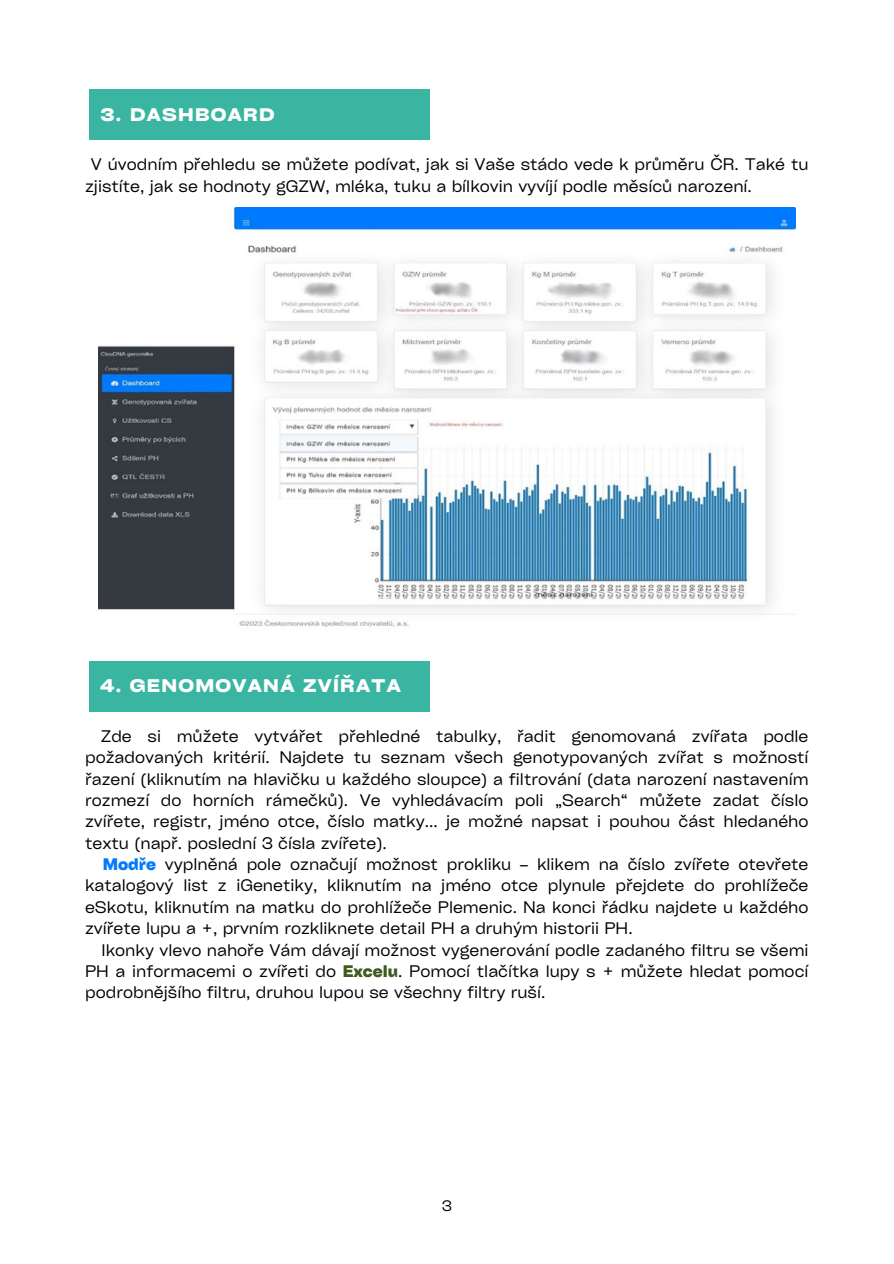
<style>
.page{position:relative;width:894px;height:1264px;background:#fff}
.page>*{position:absolute;margin:0;border:0;box-sizing:border-box;transform-origin:0 0}
.t1{font:700 expanded 17.55px "Cy Grotesk";letter-spacing:.075em;color:#fff}
.t2{font:16.05px/21.3px "Cy Grotesk Key";color:#000;text-align:justify}
.t3{font:14.55px "Cy Grotesk Key";color:#000}
.s1{font-weight:700;color:#037afe}
.s2{font-weight:700;color:#3f5b1f}
</style>
<div class="page">
<div style="left:89px;top:89px;width:340px;height:51px;background:#3ab5a1"></div>
<div style="left:89px;top:661px;width:340px;height:50px;background:#3ab5a1"></div>
<img style="left:98px;top:207px;width:697px;height:421px">
<p class="t1" style="left:101px;top:103px;width:175px">3. DASHBOARD</p>
<p class="t2" style="left:85px;top:153px;width:724px;text-indent:6px">V úvodním přehledu se můžete podívat, jak si Vaše stádo vede k průměru ČR. Také tu zjistíte, jak se hodnoty gGZW, mléka, tuku a bílkovin vyvíjí podle měsíců narození.</p>
<p class="t1" style="left:101px;top:674px;width:302px">4. GENOMOVANÁ ZVÍŘATA</p>
<p class="t2" style="left:85px;top:724px;width:724px;text-indent:16px">Zde si můžete vytvářet přehledné tabulky, řadit genomovaná zvířata podle požadovaných kritérií. Najdete tu seznam všech genotypovaných zvířat s možností řazení (kliknutím na hlavičku u každého sloupce) a filtrování (data narození nastavením rozmezí do horních rámečků). Ve vyhledávacím poli „Search“ můžete zadat číslo zvířete, registr, jméno otce, číslo matky... je možné napsat i pouhou část hledaného textu (např. poslední 3 čísla zvířete).</p>
<p class="t2" style="left:85px;top:853px;width:724px;text-indent:18px"><span class="s1">Modře</span> vyplněná pole označují možnost prokliku – klikem na číslo zvířete otevřete katalogový list z iGenetiky, kliknutím na jméno otce plynule přejdete do prohlížeče eSkotu, kliknutím na matku do prohlížeče Plemenic. Na konci řádku najdete u každého zvířete lupu a +, prvním rozkliknete detail PH a druhým historii PH.</p>
<p class="t2" style="left:85px;top:938px;width:724px;text-indent:16px">Ikonky vlevo nahoře Vám dávají možnost vygenerování podle zadaného filtru se všemi PH a informacemi o zvířeti do <span class="s2">Excelu</span>. Pomocí tlačítka lupy s + můžete hledat pomocí podrobnějšího filtru, druhou lupou se všechny filtry ruší.</p>
<p class="t3" style="left:441px;top:1196px;width:12px">3</p>
</div>
